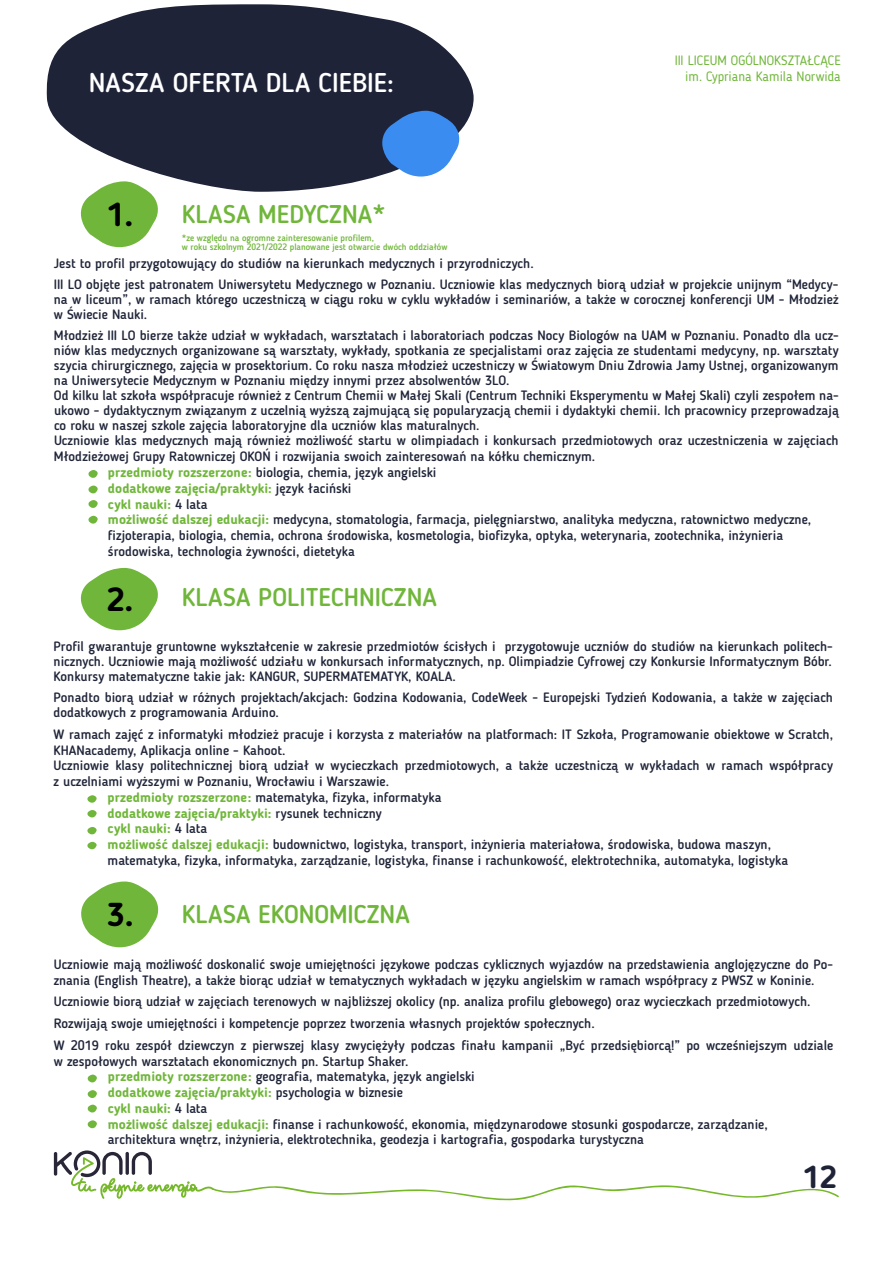
<style>
.page{position:relative;width:893px;height:1263px;background:#fff}
.page>*{position:absolute;margin:0;border:0;box-sizing:border-box;transform-origin:0 0}
.t1{font:700 33px "Blogger Sans";color:#000}
.t2{font:700 31.5px "Blogger Sans";color:#1e2338}
.t3{font:500 27px "Blogger Sans";color:#fff}
.t4{font:500 25.5px "Blogger Sans";color:#70b63a}
.t5{font:500 13.5px/15.8px "Blogger Sans";color:#1f2438}
.t6{font:700 13.5px "Blogger Sans";color:#70b63a}
.t7{font:13.5px/16.2px "Blogger Sans";color:#70b63a;text-align:right}
.t8{font:500 9px/9px "Blogger Sans";color:#70b63a}
.s1{font-weight:700;color:#70b63a}
.s2{font-weight:500;color:#1f2438}
.s3{font-weight:700;font-size:33px;color:#000}
</style>
<div class="page">
<svg style="left:54px;top:1150px;width:785px;height:51px"></svg>
<svg style="left:46px;top:4px;width:428px;height:188px;fill:#1e2338"></svg>
<svg style="left:80px;top:181px;width:78px;height:66px"></svg>
<svg style="left:80px;top:568px;width:78px;height:62px"></svg>
<svg style="left:88px;top:470px;width:10px;height:8px"></svg>
<svg style="left:87px;top:795px;width:10px;height:8px"></svg>
<svg style="left:88px;top:485px;width:10px;height:8px"></svg>
<svg style="left:87px;top:810px;width:10px;height:7px"></svg>
<svg style="left:88px;top:500px;width:10px;height:8px"></svg>
<svg style="left:87px;top:827px;width:10px;height:7px"></svg>
<svg style="left:88px;top:516px;width:10px;height:8px"></svg>
<svg style="left:87px;top:842px;width:10px;height:7px"></svg>
<svg style="left:81px;top:881px;width:78px;height:66px"></svg>
<svg style="left:88px;top:1074px;width:9px;height:8px"></svg>
<svg style="left:88px;top:1090px;width:9px;height:8px"></svg>
<svg style="left:88px;top:1105px;width:9px;height:7px"></svg>
<svg style="left:88px;top:1120px;width:9px;height:8px"></svg>
<svg style="left:381px;top:111px;width:79px;height:66px;background:#4a87d3"></svg>
<h3 class="t3" style="left:89px;top:67px;width:307px">NASZA OFERTA DLA CIEBIE:</h3>
<h1 class="t1" style="left:107px;top:194px;width:28px">1.</h1>
<h3 class="t4" style="left:182px;top:199px;width:205px">KLASA MEDYCZNA*</h3>
<p class="t8" style="left:182px;top:234px;width:267px">*ze względu na ogromne zainteresowanie profilem,<br>w roku szkolnym 2021/2022 planowane jest otwarcie dwóch oddziałów</p>
<p class="t7" style="left:675px;top:52px;width:167px">III LICEUM OGÓLNOKSZTAŁCĄCE im. Cypriana Kamila Norwida</p>
<p class="t5" style="left:54px;top:253px;width:786px;line-height:21px">Jest to profil przygotowujący do studiów na kierunkach medycznych i przyrodniczych.<br>III LO objęte jest patronatem Uniwersytetu Medycznego w Poznaniu. Uczniowie klas medycznych biorą udział w projekcie unijnym “Medycy-</p>
<p class="t5" style="left:54px;top:292px;width:786px;line-height:15px">na w liceum”, w ramach którego uczestniczą w ciągu roku w cyklu wykładów i seminariów, a także w corocznej konferencji UM - Młodzież w Świecie Nauki.</p>
<p class="t5" style="left:54px;top:328px;width:786px">Młodzież III LO bierze także udział w wykładach, warsztatach i laboratoriach podczas Nocy Biologów na UAM w Poznaniu. Ponadto dla ucz-</p>
<p class="t5" style="left:54px;top:343px;width:786px">niów klas medycznych organizowane są warsztaty, wykłady, spotkania ze specjalistami oraz zajęcia ze studentami medycyny, np. warsztaty</p>
<p class="t5" style="left:54px;top:358px;width:786px">szycia chirurgicznego, zajęcia w prosektorium. Co roku nasza młodzież uczestniczy w Światowym Dniu Zdrowia Jamy Ustnej, organizowanym</p>
<p class="t5" style="left:54px;top:373px;width:457px">na Uniwersytecie Medycznym w Poznaniu między innymi przez absolwentów 3LO.</p>
<p class="t5" style="left:54px;top:388px;width:786px">Od kilku lat szkoła współpracuje również z Centrum Chemii w Małej Skali (Centrum Techniki Eksperymentu w Małej Skali) czyli zespołem na-</p>
<p class="t5" style="left:54px;top:403px;width:786px">ukowo - dydaktycznym związanym z uczelnią wyższą zajmującą się popularyzacją chemii i dydaktyki chemii. Ich pracownicy przeprowadzają</p>
<p class="t5" style="left:54px;top:418px;width:427px">co roku w naszej szkole zajęcia laboratoryjne dla uczniów klas maturalnych.</p>
<p class="t5" style="left:54px;top:433px;width:786px">Uczniowie klas medycznych mają również możliwość startu w olimpiadach i konkursach przedmiotowych oraz uczestniczenia w zajęciach</p>
<p class="t5" style="left:54px;top:449px;width:543px">Młodzieżowej Grupy Ratowniczej OKOŃ i rozwijania swoich zainteresowań na kółku chemicznym.</p>
<p class="t5" style="left:108px;top:464px;width:330px"><span class="s1">przedmioty rozszerzone:</span> biologia, chemia, język angielski</p>
<p class="t6" style="left:108px;top:480px;width:245px">dodatkowe zajęcia/praktyki: <span class="s2">język łaciński</span></p>
<p class="t6" style="left:108px;top:496px;width:101px">cykl nauki: <span class="s2">4 lata</span></p>
<p class="t5" style="left:108px;top:512px;width:705px"><span class="s1">możliwość dalszej edukacji:</span> medycyna, stomatologia, farmacja, pielęgniarstwo, analityka medyczna, ratownictwo medyczne,</p>
<p class="t5" style="left:108px;top:527px;width:677px">fizjoterapia, biologia, chemia, ochrona środowiska, kosmetologia, biofizyka, optyka, weterynaria, zootechnika, inżynieria</p>
<p class="t5" style="left:108px;top:543px;width:248px">środowiska, technologia żywności, dietetyka</p>
<h3 class="t4" style="left:107px;top:582px;width:332px"><span class="s3">2.</span> KLASA POLITECHNICZNA</h3>
<p class="t5" style="left:54px;top:639px;width:781px;line-height:15px;text-align:justify">Profil gwarantuje gruntowne wykształcenie w zakresie przedmiotów ścisłych i przygotowuje uczniów do studiów na kierunkach politech&shy;nicznych. Uczniowie mają możliwość udziału w konkursach informatycznych, np. Olimpiadzie Cyfrowej czy Konkursie Informatycznym Bóbr.<br>Konkursy matematyczne takie jak: KANGUR, SUPERMATEMATYK, KOALA.</p>
<p class="t5" style="left:54px;top:690px;width:781px;line-height:15px">Ponadto biorą udział w różnych projektach/akcjach: Godzina Kodowania, CodeWeek - Europejski Tydzień Kodowania, a także w zajęciach dodatkowych z programowania Arduino.</p>
<p class="t5" style="left:54px;top:726px;width:781px">W ramach zajęć z informatyki młodzież pracuje i korzysta z materiałów na platformach: IT Szkoła, Programowanie obiektowe w Scratch,</p>
<p class="t5" style="left:54px;top:742px;width:233px">KHANacademy, Aplikacja online - Kahoot.</p>
<p class="t5" style="left:54px;top:758px;width:781px">Uczniowie klasy politechnicznej biorą udział w wycieczkach przedmiotowych, a także uczestniczą w wykładach w ramach współpracy</p>
<p class="t5" style="left:54px;top:773px;width:337px">z uczelniami wyższymi w Poznaniu, Wrocławiu i Warszawie.</p>
<p class="t5" style="left:108px;top:789px;width:335px"><span class="s1">przedmioty rozszerzone:</span> matematyka, fizyka, informatyka</p>
<p class="t6" style="left:108px;top:805px;width:276px">dodatkowe zajęcia/praktyki: <span class="s2">rysunek techniczny</span></p>
<p class="t6" style="left:108px;top:820px;width:101px">cykl nauki: <span class="s2">4 lata</span></p>
<p class="t5" style="left:108px;top:836px;width:665px"><span class="s1">możliwość dalszej edukacji:</span> budownictwo, logistyka, transport, inżynieria materiałowa, środowiska, budowa maszyn,</p>
<p class="t5" style="left:108px;top:852px;width:682px">matematyka, fizyka, informatyka, zarządzanie, logistyka, finanse i rachunkowość, elektrotechnika, automatyka, logistyka</p>
<h1 class="t1" style="left:107px;top:895px;width:28px">3.</h1>
<h3 class="t4" style="left:182px;top:898px;width:230px">KLASA EKONOMICZNA</h3>
<p class="t5" style="left:54px;top:956px;width:781px">Uczniowie mają możliwość doskonalić swoje umiejętności językowe podczas cyklicznych wyjazdów na przedstawienia anglojęzyczne do Po&shy;znania (English Theatre), a także biorąc udział w tematycznych wykładach w języku angielskim w ramach współpracy z PWSZ w Koninie.</p>
<p class="t5" style="left:54px;top:991px;width:781px;line-height:21.8px">Uczniowie biorą udział w zajęciach terenowych w najbliższej okolicy (np. analiza profilu glebowego) oraz wycieczkach przedmiotowych.<br>Rozwijają swoje umiejętności i kompetencje poprzez tworzenia własnych projektów społecznych.<br>W 2019 roku zespół dziewczyn z pierwszej klasy zwyciężyły podczas finału kampanii „Być przedsiębiorcą!” po wcześniejszym udziale</p>
<p class="t5" style="left:108px;top:1053px;width:661px;text-indent:-54px">w zespołowych warsztatach ekonomicznych pn. Startup Shaker.<br><span class="s1">przedmioty rozszerzone:</span> geografia, matematyka, język angielski<br><span class="s1">dodatkowe zajęcia/praktyki:</span> psychologia w biznesie<br><span class="s1">cykl nauki:</span> 4 lata<br><span class="s1">możliwość dalszej edukacji:</span> finanse i rachunkowość, ekonomia, międzynarodowe stosunki gospodarcze, zarządzanie, architektura wnętrz, inżynieria, elektrotechnika, geodezja i kartografia, gospodarka turystyczna</p>
<h2 class="t2" style="left:803px;top:1158px;width:36px">12</h2>
</div>
